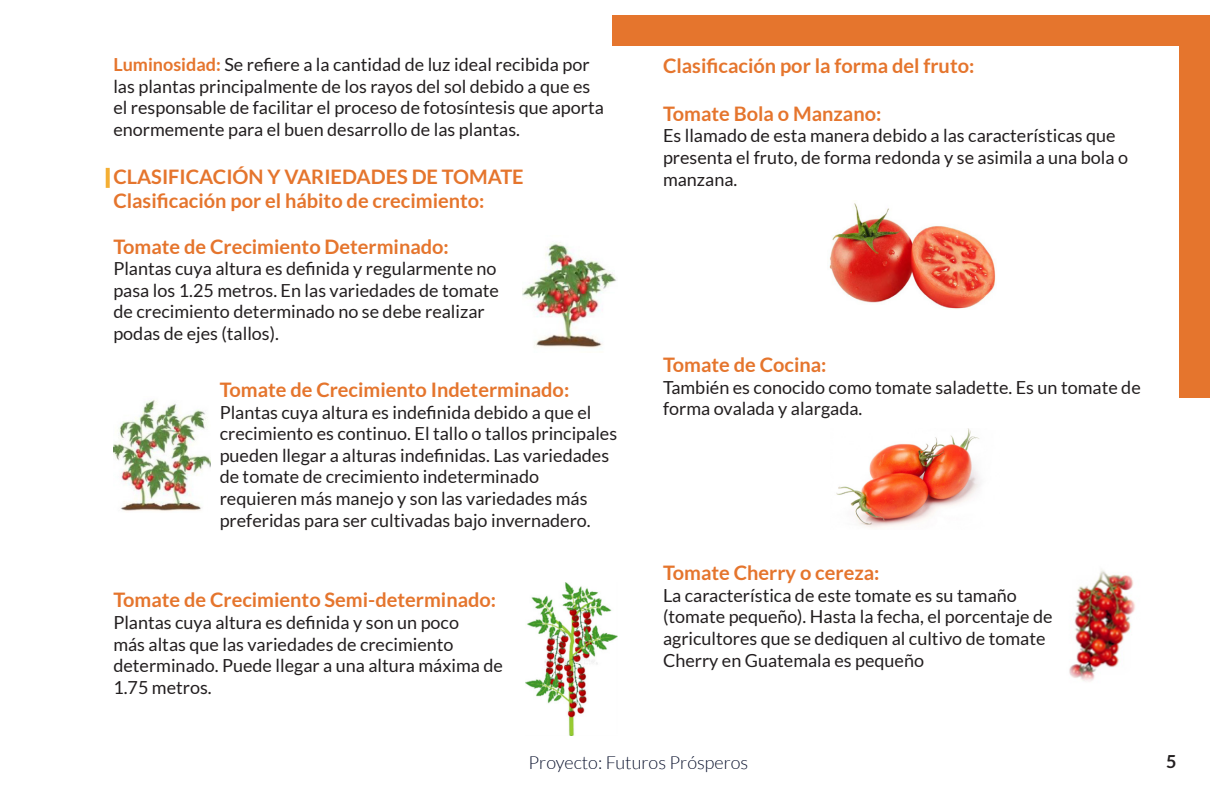
<style>
.page{position:relative;width:1224px;height:792px;background:#fff}
.page>*{position:absolute;margin:0;border:0;box-sizing:border-box;transform-origin:0 0}
.Titulo_2{font:700 20px "Lato";color:#e5752d}
.Titulo_1{font:700 20px "Lato";color:#e5752d}
.Parrafo{font:18px/21.6px "Lato";color:#231f20}
.t1{font:300 18px "Lato";color:#0c142f}
.t2{font:700 18px "Lato";color:#231f20}
.s1{font-weight:700;color:#e5752d}
</style>
<div class="page">
<div style="left:612px;top:15px;width:598px;height:31px;background:#e5752d"></div>
<div style="left:1179px;top:15px;width:31px;height:382px;background:#e5752d"></div>
<svg style="left:106px;top:168px;width:4px;height:20px"></svg>
<img style="left:522px;top:242px;width:95px;height:106px">
<img style="left:113px;top:400px;width:98px;height:111px">
<img style="left:526px;top:582px;width:92px;height:153px">
<img style="left:829px;top:203px;width:167px;height:106px">
<img style="left:836px;top:429px;width:144px;height:99px">
<img style="left:1069px;top:569px;width:66px;height:113px">
<p class="Parrafo" style="left:113px;top:54px;width:492px"><span class="s1">Luminosidad:</span> Se refiere a la cantidad de luz ideal recibida por las plantas principalmente de los rayos del sol debido a que es el responsable de facilitar el proceso de fotosíntesis que aporta enormemente para el buen desarrollo de las plantas.</p>
<p class="Titulo_1" style="left:113px;top:165px;width:412px">CLASIFICACIÓN Y VARIEDADES DE TOMATE</p>
<p class="Titulo_2" style="left:113px;top:189px;width:373px">Clasificación por el hábito de crecimiento:</p>
<p class="Titulo_2" style="left:113px;top:235px;width:337px">Tomate de Crecimiento Determinado:</p>
<p class="Parrafo" style="left:113px;top:258px;width:387px">Plantas cuya altura es definida y regularmente no pasa los 1.25 metros. En las variedades de tomate de crecimiento determinado no se debe realizar podas de ejes (tallos).</p>
<p class="Titulo_2" style="left:220px;top:378px;width:351px">Tomate de Crecimiento Indeterminado:</p>
<p class="Parrafo" style="left:220px;top:401px;width:399px">Plantas cuya altura es indefinida debido a que el crecimiento es continuo. El tallo o tallos principales pueden llegar a alturas indefinidas. Las variedades de tomate de crecimiento indeterminado requieren más manejo y son las variedades más preferidas para ser cultivadas bajo invernadero.</p>
<p class="Titulo_2" style="left:113px;top:589px;width:384px">Tomate de Crecimiento Semi-determinado:</p>
<p class="Parrafo" style="left:113px;top:612px;width:391px">Plantas cuya altura es definida y son un poco<br>más altas que las variedades de crecimiento determinado. Puede llegar a una altura máxima de 1.75 metros.</p>
<p class="Titulo_2" style="left:663px;top:54px;width:313px">Clasificación por la forma del fruto:</p>
<p class="Titulo_2" style="left:663px;top:102px;width:220px">Tomate Bola o Manzano:</p>
<p class="Parrafo" style="left:663px;top:125px;width:467px">Es llamado de esta manera debido a las características que presenta el fruto, de forma redonda y se asimila a una bola o manzana.</p>
<p class="Titulo_2" style="left:663px;top:353px;width:165px">Tomate de Cocina:</p>
<p class="Parrafo" style="left:663px;top:376px;width:479px">También es conocido como tomate saladette. Es un tomate de forma ovalada y alargada.</p>
<p class="Titulo_2" style="left:663px;top:562px;width:218px">Tomate Cherry o cereza:</p>
<p class="Parrafo" style="left:663px;top:584px;width:391px">La característica de este tomate es su tamaño (tomate pequeño). Hasta la fecha, el porcentaje de agricultores que se dediquen al cultivo de tomate Cherry en Guatemala es pequeño</p>
<p class="t1" style="left:529px;top:752px;width:221px">Proyecto: Futuros Prósperos</p>
<p class="t2" style="left:1166px;top:751px;width:12px">5</p>
</div>
